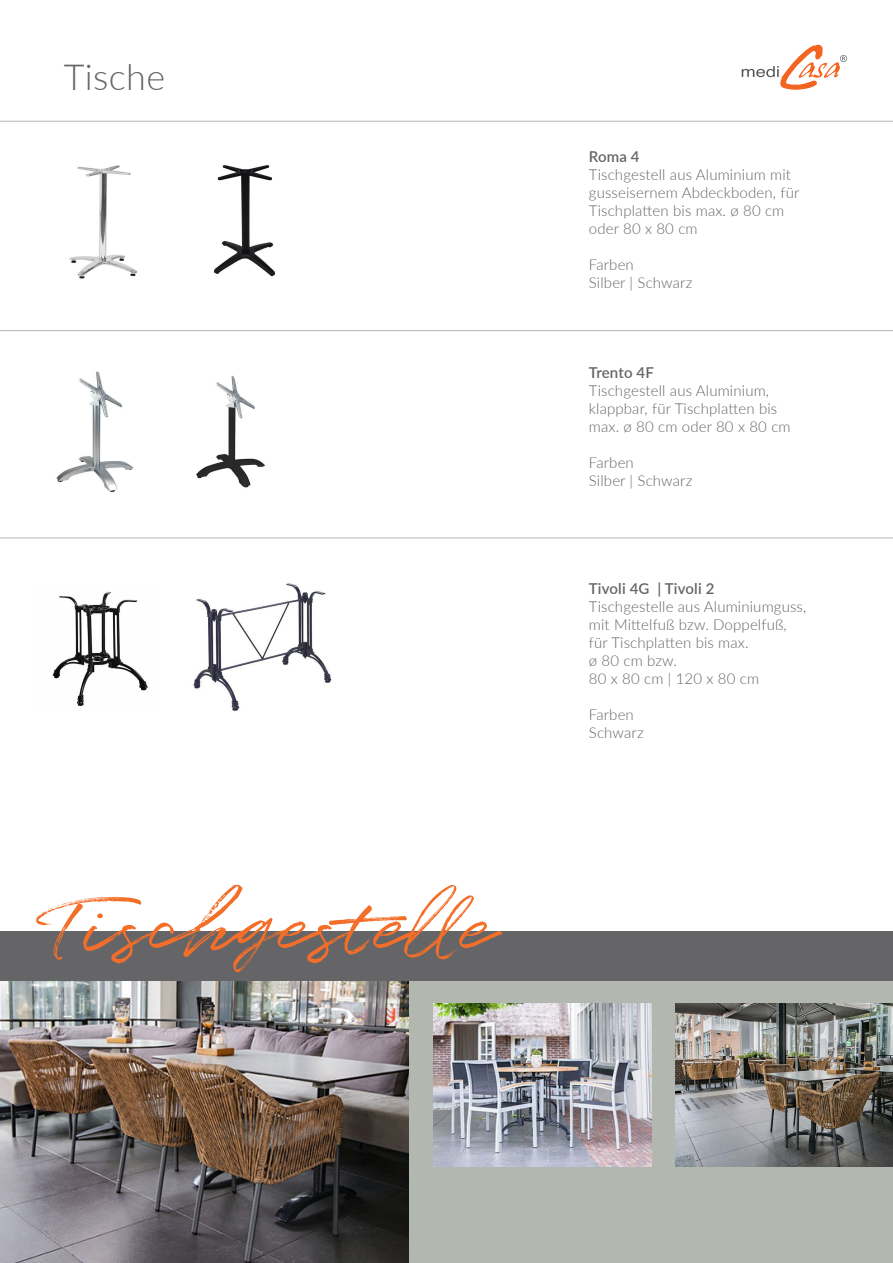
<style>
.page{position:relative;width:893px;height:1263px;background:#fff}
.page>*{position:absolute;margin:0;border:0;box-sizing:border-box;transform-origin:0 0}
.t1{font:88.8px "Quentin";color:#f36e29}
.Headline{font:300 36px "Lato";letter-spacing:.01em;color:#656568}
.Headline-2{font:300 15px/18px "Lato";letter-spacing:.01em;color:#656568}
.Headline-3{font:600 15px "Lato";letter-spacing:.01em;color:#656568}
.s1{font-weight:600}
</style>
<div class="page">
<div style="left:0;top:977px;width:893px;height:286px;background:#b2b8af"></div>
<img style="left:0;top:981px;width:408px;height:282px">
<svg style="left:742px;top:45px;width:105px;height:45px"></svg>
<img style="left:69px;top:165px;width:69px;height:114px">
<img style="left:213px;top:165px;width:63px;height:112px">
<img style="left:52px;top:591px;width:96px;height:115px">
<img style="left:193px;top:583px;width:139px;height:128px">
<img style="left:56px;top:371px;width:78px;height:121px">
<img style="left:196px;top:375px;width:69px;height:113px">
<img style="left:433px;top:1004px;width:218px;height:162px">
<img style="left:675px;top:1004px;width:218px;height:162px">
<div style="left:0;top:931px;width:893px;height:50px;background:#656568"></div>
<hr style="left:0;top:121px;width:893px;height:1px;background:#b2b8af">
<hr style="left:0;top:330px;width:893px;height:1px;background:#b2b8af">
<hr style="left:0;top:537px;width:893px;height:1px;background:#b2b8af">
<p class="Headline" style="left:64px;top:52px;width:103px">Tische</p>
<p class="t1" style="left:37px;top:865px;width:460px">Tischgestelle</p>
<p class="Headline-2" style="left:589px;top:147px;width:212px"><span class="s1">Roma 4<br></span>Tischgestell aus Aluminium mit gusseisernem Abdeckboden, für<br>Tischplatten bis max. ø 80 cm oder 80 x 80 cm</p>
<p class="Headline-2" style="left:589px;top:255px;width:46px">Farben</p>
<p class="Headline-2" style="left:589px;top:273px;width:105px">Silber | Schwarz</p>
<p class="Headline-2" style="left:589px;top:363px;width:203px"><span class="s1">Trento 4F<br></span>Tischgestell aus Aluminium, klappbar, für Tischplatten bis max. ø 80 cm oder 80 x 80 cm</p>
<p class="Headline-2" style="left:589px;top:453px;width:46px">Farben</p>
<p class="Headline-2" style="left:589px;top:471px;width:105px">Silber | Schwarz</p>
<p class="Headline-3" style="left:589px;top:578px;width:127px">Tivoli 4G | Tivoli 2</p>
<p class="Headline-2" style="left:589px;top:597px;width:219px">Tischgestelle aus Aluminiumguss, mit Mittelfuß bzw. Doppelfuß, für Tischplatten bis max.<br>ø 80 cm bzw.<br>80 x 80 cm | 120 x 80 cm</p>
<p class="Headline-2" style="left:589px;top:705px;width:46px">Farben</p>
<p class="Headline-2" style="left:589px;top:723px;width:56px">Schwarz</p>
</div>
